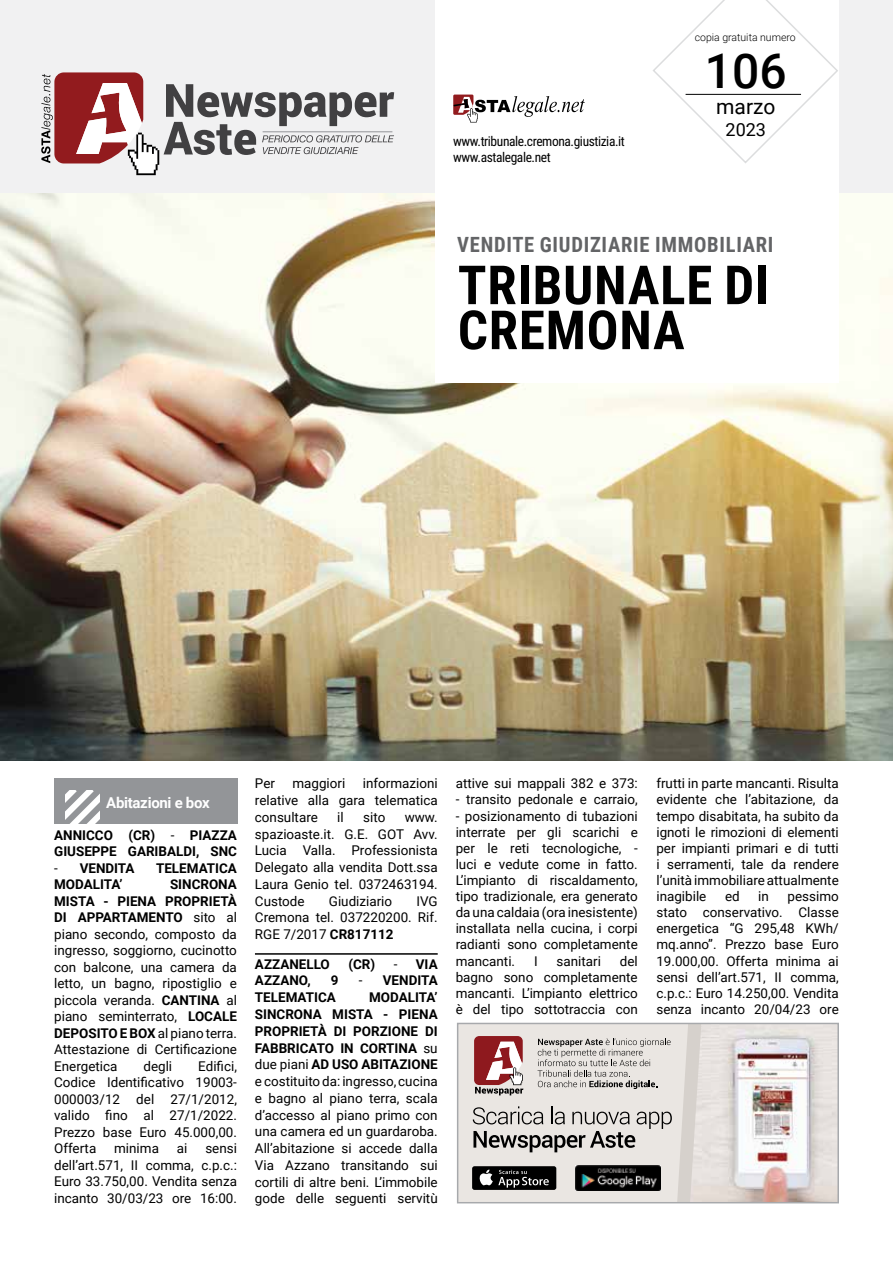
<style>
.page{position:relative;width:893px;height:1263px;background:#fff}
.page>*{position:absolute;margin:0;border:0;box-sizing:border-box;transform-origin:0 0}
.t1{font:700 54px "Roboto Condensed";letter-spacing:.015em;color:#000}
.t2{font:500 48px "Roboto";color:#000}
.t3{font:700 21px "Roboto Condensed";letter-spacing:.035em;color:#636466}
.t4{font:21px "Roboto";color:#000}
.t5{font:18px "Roboto";color:#000}
.t6{font:700 15px "Roboto";letter-spacing:-.02em;color:#fff}
.t7{font:13.5px/16px "Roboto";color:#000;text-align:justify}
.t8{font:700 13.5px/16.5px "Roboto";color:#000}
.t9{font:13.5px/16.2px "Roboto Condensed";letter-spacing:-.03em;color:#000}
.t10{font:300 10.5px "Roboto";color:#000}
.s1{font-weight:400}
.s2{font-weight:700}
</style>
<div class="page">
<div style="left:0;top:0;width:893px;height:449px;background:#f1f1f2"></div>
<img style="left:1px;top:193px;width:892px;height:567px">
<div style="left:436px;top:0;width:403px;height:383px;background:#fff"></div>
<svg style="left:41px;top:72px;width:353px;height:103px"></svg>
<svg style="left:453px;top:95px;width:132px;height:27px"></svg>
<svg style="left:653px;top:0;width:185px;height:163px"></svg>
<hr style="left:686px;top:94px;width:115px;height:1px;background:#000">
<div style="left:54px;top:778px;width:183px;height:45px;background:#939598"></div>
<svg style="left:66px;top:790px;width:33px;height:33px"></svg>
<hr style="left:255px;top:953px;width:183px;height:2px;background:#000">
<img style="left:701px;top:1025px;width:136px;height:176px">
<svg style="left:459px;top:1025px;width:242px;height:176px;background:#c2bbb8"></svg>
<div style="left:457px;top:1023px;width:382px;height:180px;border:1px solid #a7a9ac"></div>
<p class="t9" style="left:453px;top:132px;width:173px">www.tribunale.cremona.giustizia.it www.astalegale.net</p>
<p class="t10" style="left:695px;top:30px;width:103px">copia gratuita numero</p>
<h2 class="t2" style="left:705px;top:37px;width:83px">106</h2>
<h3 class="t4" style="left:716px;top:92px;width:61px">marzo</h3>
<h3 class="t5" style="left:726px;top:117px;width:42px">2023</h3>
<h3 class="t3" style="left:457px;top:230px;width:318px">VENDITE GIUDIZIARIE IMMOBILIARI</h3>
<h1 class="t1" style="left:458px;top:247px;width:59px">TRIBUNALE</h1>
<h1 class="t1" style="left:724px;top:247px;width:21px">DI</h1>
<h1 class="t1" style="left:458px;top:292px;width:228px">CREMONA</h1>
<p class="t6" style="left:106px;top:792px;width:105px">Abitazioni e box</p>
<p class="t8" style="left:54px;top:826px;width:184px">ANNICCO (CR) <span class="s1">-</span> PIAZZA<br>GIUSEPPE GARIBALDI, SNC</p>
<p class="t8" style="left:54px;top:859px;width:82px"><span class="s1">-</span> VENDITA</p>
<p class="t8" style="left:156px;top:859px;width:82px">TELEMATICA</p>
<p class="t8" style="left:54px;top:876px;width:70px">MODALITA’</p>
<p class="t7" style="left:54px;top:876px;width:184px;line-height:16.5px;text-indent:116px"><span class="s2">SINCRONA MISTA - PIENA PROPRIETÀ DI APPARTAMENTO</span> sito al piano secondo, composto da ingresso, soggiorno, cucinotto con balcone, una camera da letto, un bagno, ripostiglio e piccola veranda. <span class="s2">CANTINA</span> al piano seminterrato, <span class="s2">LOCALE DEPOSITO E BOX</span> al piano terra.<br>Attestazione di Certificazione Energetica</p>
<p class="t7" style="left:54px;top:1057px;width:184px;line-height:16.5px;text-indent:144px">Edifici, Codice Identificativo 19003- 000003/12 del 27/1/2012, valido fino al 27/1/2022.<br>Prezzo base Euro 45.000,00.<br>Offerta</p>
<p class="t7" style="left:143px;top:1057px;width:30px">degli</p>
<p class="t7" style="left:54px;top:1139px;width:184px;line-height:16.5px;text-indent:151px">sensi dell’art.571, II comma, c.p.c.:<br>Euro 33.750,00. Vendita senza incanto 30/03/23 ore 16:00.</p>
<p class="t7" style="left:114px;top:1140px;width:46px">minima</p>
<p class="t7" style="left:177px;top:1140px;width:12px">ai</p>
<p class="t7" style="left:255px;top:774px;width:184px;line-height:16.8px;text-indent:108px">informazioni relative alla gara telematica consultare</p>
<p class="t7" style="left:255px;top:775px;width:22px">Per</p>
<p class="t7" style="left:292px;top:775px;width:54px">maggiori</p>
<p class="t7" style="left:337px;top:808px;width:8px">il</p>
<p class="t7" style="left:363px;top:808px;width:24px">sito</p>
<p class="t7" style="left:255px;top:808px;width:184px;line-height:16.8px;text-indent:150px">www. spazioaste.it. G.E. GOT Avv.<br>Lucia Valla. Professionista Delegato alla vendita Dott.ssa Laura Genio tel. 0372463194.<br>Custode</p>
<p class="t7" style="left:329px;top:892px;width:65px">Giudiziario</p>
<p class="t7" style="left:255px;top:892px;width:184px;line-height:16.8px;text-indent:161px">IVG Cremona tel. 037220200. Rif.<br>RGE 7/2017 <span class="s2">CR817112</span></p>
<p class="t8" style="left:255px;top:955px;width:76px">AZZANELLO</p>
<p class="t8" style="left:348px;top:955px;width:28px">(CR)</p>
<p class="t8" style="left:394px;top:955px;width:46px"><span class="s1">-</span> VIA</p>
<p class="t8" style="left:255px;top:972px;width:57px">AZZANO,</p>
<p class="t8" style="left:331px;top:972px;width:9px">9</p>
<p class="t8" style="left:359px;top:972px;width:80px"><span class="s1">-</span> VENDITA</p>
<p class="t8" style="left:255px;top:989px;width:82px">TELEMATICA</p>
<p class="t7" style="left:255px;top:988px;width:184px;line-height:16.8px;text-indent:114px"><span class="s2">MODALITA’ SINCRONA MISTA - PIENA PROPRIETÀ DI PORZIONE DI FABBRICATO IN CORTINA</span> su due piani <span class="s2">AD USO ABITAZIONE </span>e costituito da: ingresso, cucina e bagno al piano terra, scala d’accesso al piano primo con una camera ed un guardaroba.<br>All’abitazione si accede dalla Via Azzano transitando sui cortili di altre beni. L’immobile gode delle seguenti servitù</p>
<p class="t7" style="left:456px;top:775px;width:184px">attive sui mappali 382 e 373:</p>
<p class="t7" style="left:456px;top:791px;width:184px">- transito pedonale e carraio,</p>
<p class="t7" style="left:456px;top:807px;width:184px">- posizionamento di tubazioni interrate per gli scarichi e per le reti tecnologiche, - luci e vedute come in fatto.<br>L’impianto di riscaldamento, tipo tradizionale, era generato da una caldaia (ora inesistente) installata nella cucina, i corpi radianti sono completamente mancanti.</p>
<p class="t7" style="left:456px;top:952px;width:184px;text-indent:164px">del bagno sono completamente mancanti. L’impianto elettrico è del tipo sottotraccia con</p>
<p class="t7" style="left:534px;top:952px;width:5px">I</p>
<p class="t7" style="left:556px;top:952px;width:46px">sanitari</p>
<p class="t7" style="left:656px;top:775px;width:184px">frutti in parte mancanti. Risulta evidente che l’abitazione, da tempo disabitata, ha subito da ignoti le rimozioni di elementi per impianti primari e di tutti i serramenti, tale da rendere l’unità immobiliare attualmente inagibile</p>
<p class="t7" style="left:725px;top:888px;width:16px">ed</p>
<p class="t7" style="left:758px;top:888px;width:12px">in</p>
<p class="t7" style="left:656px;top:888px;width:184px;text-indent:131px">pessimo stato conservativo. Classe energetica “G 295,48 KWh/ mq.anno”. Prezzo base Euro 19.000,00. Offerta minima ai sensi dell’art.571, II comma, c.p.c.: Euro 14.250,00. Vendita senza incanto 20/04/23 ore</p>
</div>
